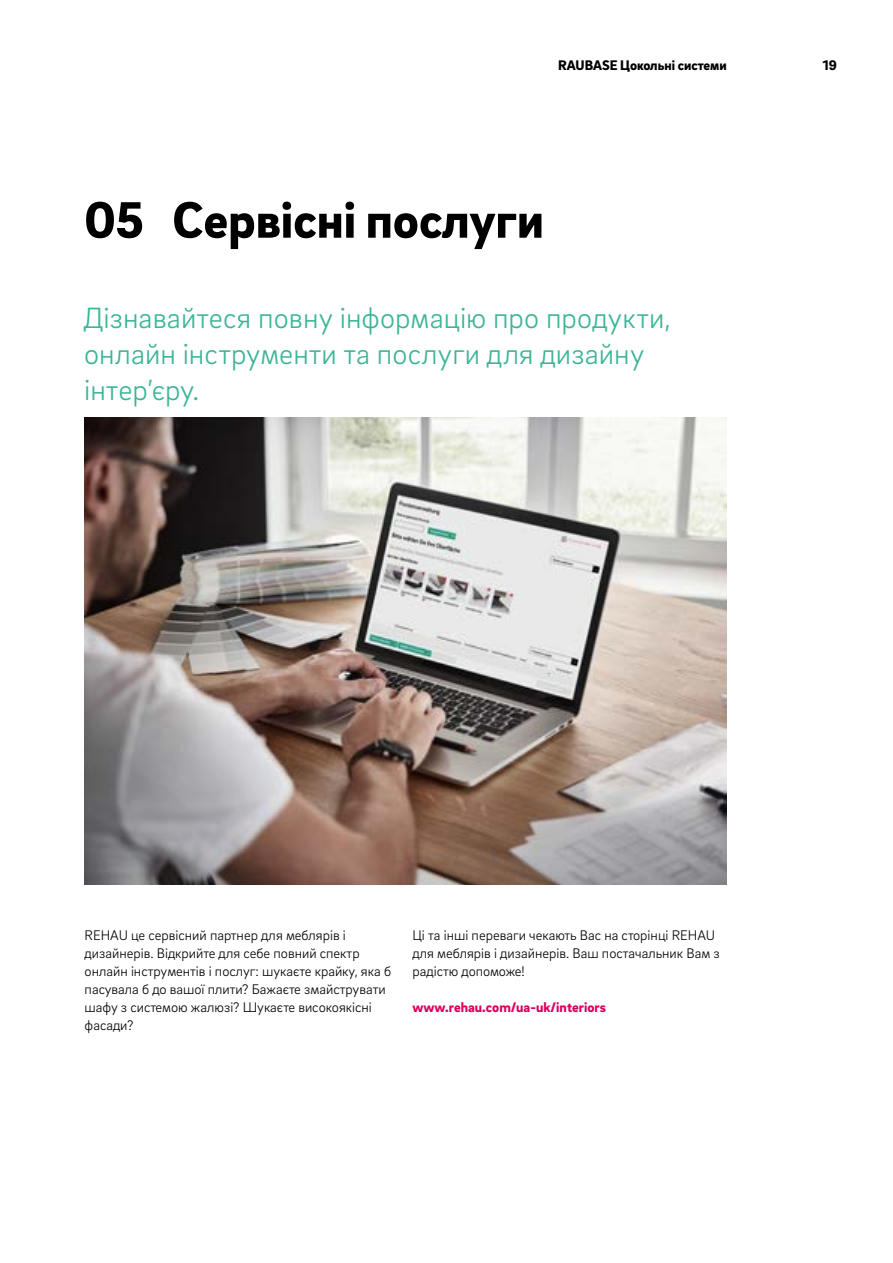
<style>
.page{position:relative;width:893px;height:1263px;background:#fff}
.page>*{position:absolute;margin:0;border:0;box-sizing:border-box;transform-origin:0 0}
.t1{font:900 52.5px "Brix Sans";color:#000}
.t2{font:300 30px/36px "Brix Sans";letter-spacing:.005em;color:#3cb497}
.t3{font:300 14.25px/18px "Brix Sans";color:#000}
.t4{font:900 14.25px "Brix Sans";color:#dd005f}
.t5{font:900 14.25px "Brix Sans";color:#000}
</style>
<div class="page">
<img style="left:85px;top:418px;width:642px;height:466px">
<p class="t5" style="left:558px;top:56px;width:170px">RAUBASE Цокольні системи</p>
<p class="t5" style="left:823px;top:56px;width:16px">19</p>
<h1 class="t1" style="left:84px;top:185px;width:461px">05 Сервісні послуги</h1>
<h2 class="t2" style="left:84px;top:298px;width:588px">Дізнавайтеся повну інформацію про продукти, онлайн інструменти та послуги для дизайну інтер’єру.</h2>
<p class="t3" style="left:85px;top:925px;width:308px">REHAU це сервісний партнер для меблярів і дизайнерів. Відкрийте для себе повний спектр онлайн інструментів і послуг: шукаєте крайку, яка б пасувала б до вашої плити? Бажаєте змайструвати шафу з системою жалюзі? Шукаєте високоякісні фасади?</p>
<p class="t3" style="left:412px;top:925px;width:309px">Ці та інші переваги чекають Вас на сторінці REHAU для меблярів і дизайнерів. Ваш постачальник Вам з радістю допоможе!</p>
<p class="t4" style="left:412px;top:997px;width:195px">www.rehau.com/ua-uk/interiors</p>
</div>
